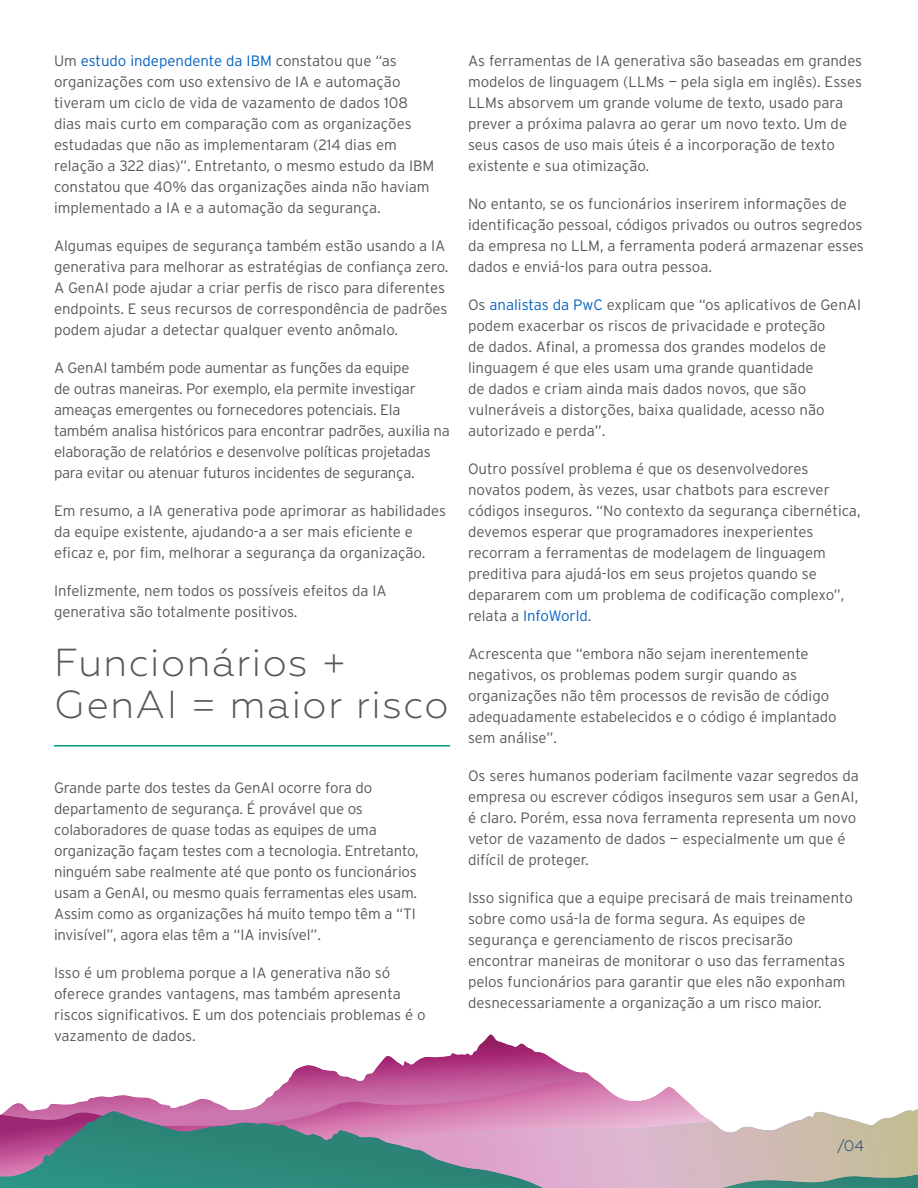
<style>
.page{position:relative;width:918px;height:1188px;background:#fff}
.page>*{position:absolute;margin:0;border:0;box-sizing:border-box;transform-origin:0 0}
.t1{font:300 39px/42px "Geometria";letter-spacing:.04em;color:#57585b}
.t2{font:300 15px/21px "Interstate";color:#57585b}
.t3{font:300 15px "Geometria";color:#16396d}
.s1{color:#0562c1}
</style>
<div class="page">
<hr style="left:54px;top:745px;width:396px;height:2px;background:#009881">
<img style="left:287px;top:1034px;width:312px;height:48px">
<img style="left:5px;top:1082px;width:690px;height:30px">
<img style="left:368px;top:1109px;width:550px;height:79px">
<img style="left:722px;top:1174px;width:196px;height:14px">
<img style="left:0;top:1112px;width:543px;height:76px">
<p class="t2" style="left:54px;top:50px;width:382px">Um <span class="s1">estudo independente da IBM</span> constatou que “as organizações com uso extensivo de IA e automação tiveram um ciclo de vida de vazamento de dados 108 dias mais curto em comparação com as organizações estudadas que não as implementaram (214 dias em relação a 322 dias)”. Entretanto, o mesmo estudo da IBM constatou que 40% das organizações ainda não haviam implementado a IA e a automação da segurança.</p>
<p class="t2" style="left:54px;top:235px;width:396px">Algumas equipes de segurança também estão usando a IA generativa para melhorar as estratégias de confiança zero.<br>A GenAI pode ajudar a criar perfis de risco para diferentes endpoints. E seus recursos de correspondência de padrões podem ajudar a detectar qualquer evento anômalo.</p>
<p class="t2" style="left:54px;top:357px;width:397px">A GenAI também pode aumentar as funções da equipe<br>de outras maneiras. Por exemplo, ela permite investigar ameaças emergentes ou fornecedores potenciais. Ela também analisa históricos para encontrar padrões, auxilia na elaboração de relatórios e desenvolve políticas projetadas para evitar ou atenuar futuros incidentes de segurança.</p>
<p class="t2" style="left:54px;top:500px;width:394px">Em resumo, a IA generativa pode aprimorar as habilidades da equipe existente, ajudando-a a ser mais eficiente e eficaz e, por fim, melhorar a segurança da organização.</p>
<p class="t2" style="left:54px;top:580px;width:334px">Infelizmente, nem todos os possíveis efeitos da IA generativa são totalmente positivos.</p>
<h1 class="t1" style="left:54px;top:644px;width:396px">Funcionários +<br>GenAI = maior risco</h1>
<p class="t2" style="left:54px;top:777px;width:366px">Grande parte dos testes da GenAI ocorre fora do departamento de segurança. É provável que os colaboradores de quase todas as equipes de uma organização façam testes com a tecnologia. Entretanto, ninguém sabe realmente até que ponto os funcionários usam a GenAI, ou mesmo quais ferramentas eles usam.<br>Assim como as organizações há muito tempo têm a “TI invisível”, agora elas têm a “IA invisível”.</p>
<p class="t2" style="left:54px;top:962px;width:373px">Isso é um problema porque a IA generativa não só oferece grandes vantagens, mas também apresenta riscos significativos. E um dos potenciais problemas é o vazamento de dados.</p>
<p class="t2" style="left:468px;top:50px;width:396px">As ferramentas de IA generativa são baseadas em grandes modelos de linguagem (LLMs — pela sigla em inglês). Esses LLMs absorvem um grande volume de texto, usado para prever a próxima palavra ao gerar um novo texto. Um de seus casos de uso mais úteis é a incorporação de texto existente e sua otimização.</p>
<p class="t2" style="left:468px;top:193px;width:397px">No entanto, se os funcionários inserirem informações de identificação pessoal, códigos privados ou outros segredos da empresa no LLM, a ferramenta poderá armazenar esses dados e enviá-los para outra pessoa.</p>
<p class="t2" style="left:468px;top:294px;width:395px">Os <span class="s1">analistas da PwC</span> explicam que “os aplicativos de GenAI podem exacerbar os riscos de privacidade e proteção<br>de dados. Afinal, a promessa dos grandes modelos de linguagem é que eles usam uma grande quantidade<br>de dados e criam ainda mais dados novos, que são vulneráveis a distorções, baixa qualidade, acesso não autorizado e perda”.</p>
<p class="t2" style="left:468px;top:458px;width:394px">Outro possível problema é que os desenvolvedores novatos podem, às vezes, usar chatbots para escrever códigos inseguros. “No contexto da segurança cibernética, devemos esperar que programadores inexperientes recorram a ferramentas de modelagem de linguagem preditiva para ajudá-los em seus projetos quando se depararem com um problema de codificação complexo”, relata a <span class="s1">InfoWorld</span>.</p>
<p class="t2" style="left:468px;top:643px;width:370px">Acrescenta que “embora não sejam inerentemente negativos, os problemas podem surgir quando as organizações não têm processos de revisão de código adequadamente estabelecidos e o código é implantado sem análise”.</p>
<p class="t2" style="left:468px;top:765px;width:392px">Os seres humanos poderiam facilmente vazar segredos da empresa ou escrever códigos inseguros sem usar a GenAI, é claro. Porém, essa nova ferramenta representa um novo vetor de vazamento de dados — especialmente um que é difícil de proteger.</p>
<p class="t2" style="left:468px;top:887px;width:386px">Isso significa que a equipe precisará de mais treinamento sobre como usá-la de forma segura. As equipes de segurança e gerenciamento de riscos precisarão encontrar maneiras de monitorar o uso das ferramentas pelos funcionários para garantir que eles não exponham desnecessariamente a organização a um risco maior.</p>
<p class="t3" style="left:837px;top:1139px;width:28px">/04</p>
</div>
